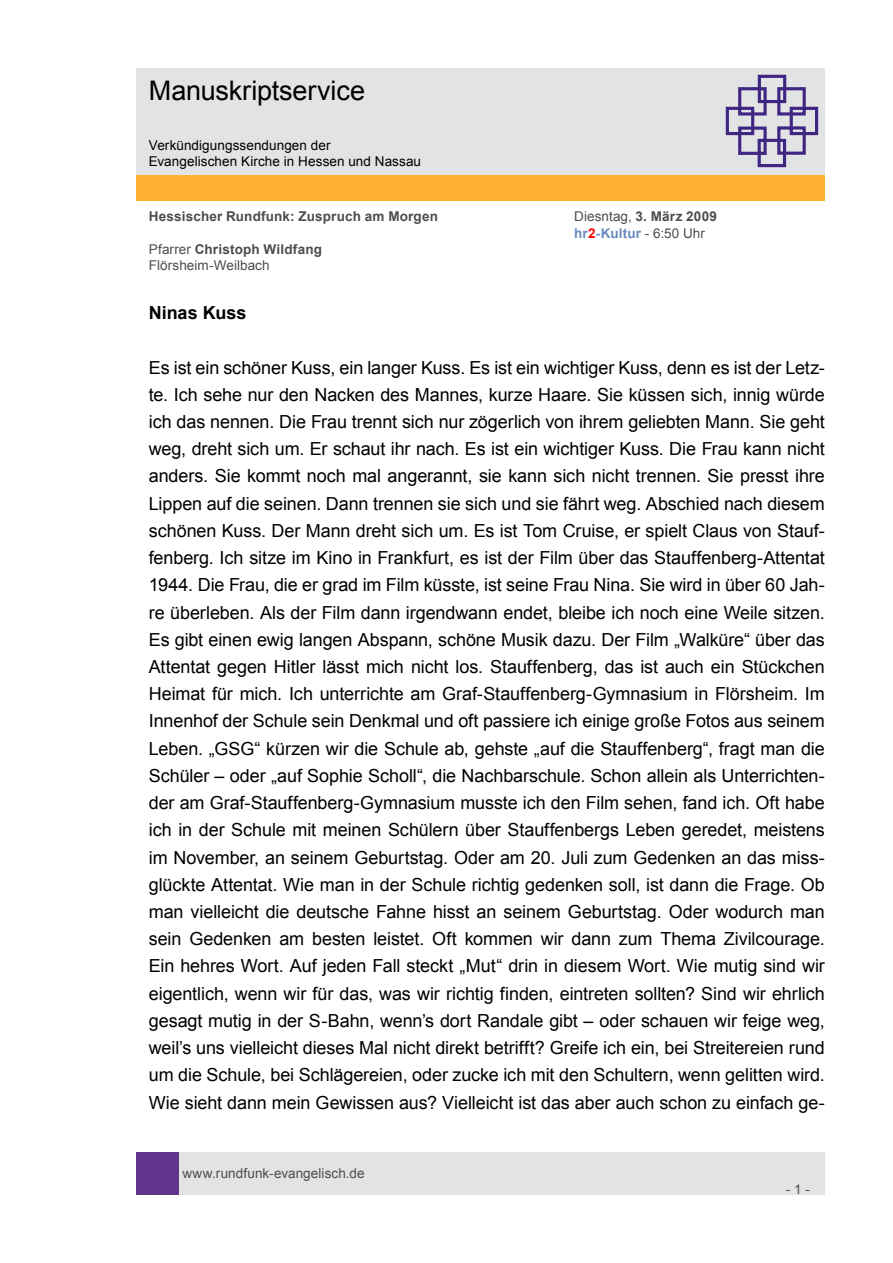
<style>
.page{position:relative;width:893px;height:1263px;background:#fff}
.page>*{position:absolute;margin:0;border:0;box-sizing:border-box;transform-origin:0 0}
.t1{font:27px "Arial";letter-spacing:-.005em;color:#000}
.t2{font:18px/27.2px "Arial";letter-spacing:-.005em;color:#000;text-align:justify}
.t3{font:700 18px "Arial";color:#000}
.t4{font:13.5px/16.2px "Arial";letter-spacing:.005em;color:#4d4d4d}
.t5{font:13.5px/16.2px "Arial";letter-spacing:.005em;color:#000}
.t6{font:700 13.5px "Arial";letter-spacing:.015em;color:#4d4d4d}
.s1{font-weight:700}
.s2{font-weight:700;color:#688bc0}
.s3{font-weight:700;color:#f00}
</style>
<div class="page">
<div style="left:179px;top:1152px;width:646px;height:43px;background:#e2e3e4"></div>
<div style="left:136px;top:1152px;width:43px;height:43px;background:#5f348a"></div>
<div style="left:136px;top:175px;width:689px;height:26px;background:#ffb132"></div>
<div style="left:136px;top:68px;width:689px;height:106px;background:#e2e3e4"></div>
<svg style="left:725px;top:74px;width:94px;height:94px"></svg>
<h1 class="t1" style="left:149px;top:73px;width:218px">Manuskriptservice</h1>
<p class="t5" style="left:149px;top:137px;width:274px">Verkündigungssendungen der<br>Evangelischen Kirche in Hessen und Nassau</p>
<p class="t6" style="left:149px;top:208px;width:291px">Hessischer Rundfunk: Zuspruch am Morgen</p>
<p class="t4" style="left:574px;top:209px;width:144px">Diesntag, <span class="s1">3. März 2009 </span><span class="s2">hr</span><span class="s3">2</span><span class="s2">-Kultur</span> - 6:50 Uhr</p>
<p class="t4" style="left:149px;top:241px;width:175px">Pfarrer <span class="s1">Christoph Wildfang<br></span>Flörsheim-Weilbach</p>
<p class="t3" style="left:149px;top:301px;width:99px">Ninas Kuss</p>
<p class="t2" style="left:149px;top:354px;width:678px">Es ist ein schöner Kuss, ein langer Kuss. Es ist ein wichtiger Kuss, denn es ist der Letz&shy;te. Ich sehe nur den Nacken des Mannes, kurze Haare. Sie küssen sich, innig würde ich das nennen. Die Frau trennt sich nur zögerlich von ihrem geliebten Mann. Sie geht weg, dreht sich um. Er schaut ihr nach. Es ist ein wichtiger Kuss. Die Frau kann nicht anders. Sie kommt noch mal angerannt, sie kann sich nicht trennen. Sie presst ihre Lippen auf die seinen. Dann trennen sie sich und sie fährt weg. Abschied nach diesem schönen Kuss. Der Mann dreht sich um. Es ist Tom Cruise, er spielt Claus von Stauf&shy;fenberg. Ich sitze im Kino in Frankfurt, es ist der Film über das Stauffenberg-Attentat 1944. Die Frau, die er grad im Film küsste, ist seine Frau Nina. Sie wird in über 60 Jah&shy;re überleben. Als der Film dann irgendwann endet, bleibe ich noch eine Weile sitzen.<br>Es gibt einen ewig langen Abspann, schöne Musik dazu. Der Film „Walküre“ über das Attentat gegen Hitler lässt mich nicht los. Stauffenberg, das ist auch ein Stückchen Heimat für mich. Ich unterrichte am Graf-Stauffenberg-Gymnasium in Flörsheim. Im Innenhof der Schule sein Denkmal und oft passiere ich einige große Fotos aus seinem Leben. „GSG“ kürzen wir die Schule ab, gehste „auf die Stauffenberg“, fragt man die Schüler – oder „auf Sophie Scholl“, die Nachbarschule. Schon allein als Unterrichten&shy;der am Graf-Stauffenberg-Gymnasium musste ich den Film sehen, fand ich. Oft habe ich in der Schule mit meinen Schülern über Stauffenbergs Leben geredet, meistens im November, an seinem Geburtstag. Oder am 20. Juli zum Gedenken an das miss&shy;glückte Attentat. Wie man in der Schule richtig gedenken soll, ist dann die Frage. Ob man vielleicht die deutsche Fahne hisst an seinem Geburtstag. Oder wodurch man sein Gedenken am besten leistet. Oft kommen wir dann zum Thema Zivilcourage.<br>Ein hehres Wort. Auf jeden Fall steckt „Mut“ drin in diesem Wort. Wie mutig sind wir eigentlich, wenn wir für das, was wir richtig finden, eintreten sollten? Sind wir ehrlich gesagt mutig in der S-Bahn, wenn’s dort Randale gibt – oder schauen wir feige weg, weil’s uns vielleicht dieses Mal nicht direkt betrifft? Greife ich ein, bei Streitereien rund um die Schule, bei Schlägereien, oder zucke ich mit den Schultern, wenn gelitten wird.<br>Wie sieht dann mein Gewissen aus? Vielleicht ist das aber auch schon zu einfach ge-</p>
<p class="t4" style="left:182px;top:1165px;width:184px">www.rundfunk-evangelisch.de</p>
<p class="t4" style="left:786px;top:1181px;width:26px">- 1 -</p>
</div>
